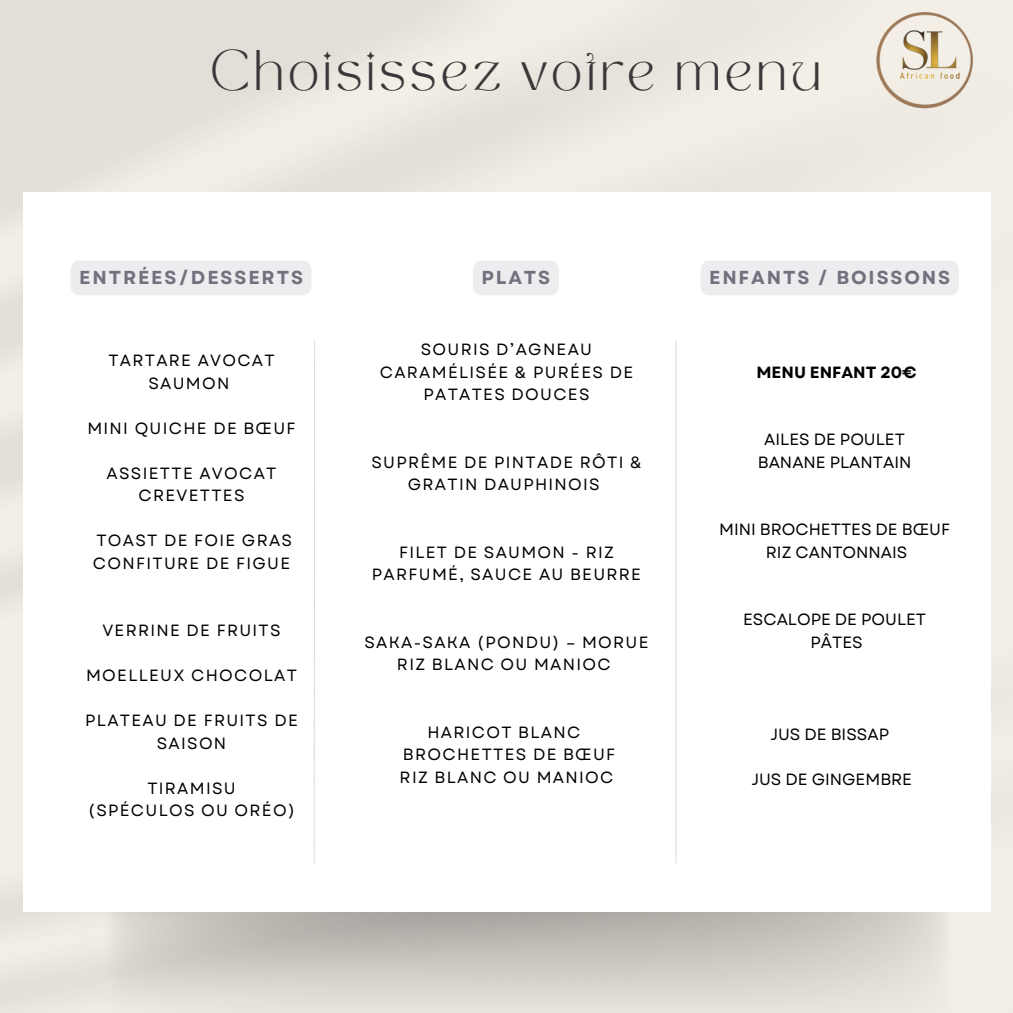
<style>
.page{position:relative;width:1013px;height:1013px;background:#fff}
.page>*{position:absolute;margin:0;border:0;box-sizing:border-box;transform-origin:0 0}
.t1{font:40px "TAN MONCHERI Regular";letter-spacing:.1em;color:#393939}
.t2{font:700 18.75px "Garet";letter-spacing:.1em;color:#74707d}
.t3{font:16.25px/22.5px "Garet";letter-spacing:.08em;color:#000;text-align:center}
.t4{font:16.25px "Garet";color:#000}
.t5{font:700 16.25px "Garet";color:#000}
</style>
<div class="page">
<svg style="left:313px;top:340px;width:2px;height:524px"></svg>
<hr style="left:675px;top:340px;width:1px;height:523px;background:#dad9dd">
<div style="left:71px;top:261px;width:240px;height:34px;background:#edecef"></div>
<div style="left:473px;top:261px;width:86px;height:34px;background:#edecef"></div>
<div style="left:701px;top:261px;width:257px;height:34px;background:#edecef"></div>
<img style="left:816px;top:0;width:196px;height:139px">
<h1 class="t1" style="left:210px;top:50px;width:612px">Choisissez votre menu</h1>
<h2 class="t2" style="left:79px;top:264px;width:225px">ENTRÉES/DESSERTS</h2>
<h2 class="t2" style="left:481px;top:264px;width:70px">PLATS</h2>
<h2 class="t2" style="left:709px;top:264px;width:243px">ENFANTS / BOISSONS</h2>
<p class="t3" style="left:108px;top:349px;width:168px">TARTARE AVOCAT<br>SAUMON</p>
<p class="t3" style="left:87px;top:417px;width:210px">MINI QUICHE DE BŒUF</p>
<p class="t3" style="left:107px;top:462px;width:171px">ASSIETTE AVOCAT<br>CREVETTES</p>
<p class="t3" style="left:93px;top:529px;width:201px;text-align:left">TOAST DE FOIE GRAS<br>CONFITURE DE FIGUE</p>
<p class="t3" style="left:102px;top:619px;width:180px">VERRINE DE FRUITS</p>
<p class="t3" style="left:86px;top:664px;width:212px">MOELLEUX CHOCOLAT</p>
<p class="t3" style="left:85px;top:709px;width:214px">PLATEAU DE FRUITS DE<br>SAISON</p>
<p class="t3" style="left:147px;top:777px;width:90px">TIRAMISU</p>
<p class="t3" style="left:88px;top:799px;width:208px">(SPÉCULOS OU ORÉO)</p>
<p class="t3" style="left:380px;top:338px;width:255px">SOURIS D’AGNEAU<br>CARAMÉLISÉE &amp; PURÉES DE<br>PATATES DOUCES</p>
<p class="t3" style="left:371px;top:451px;width:272px">SUPRÊME DE PINTADE RÔTI &amp;<br>GRATIN DAUPHINOIS</p>
<p class="t3" style="left:372px;top:541px;width:270px">FILET DE SAUMON - RIZ<br>PARFUMÉ, SAUCE AU BEURRE</p>
<p class="t3" style="left:364px;top:631px;width:285px">SAKA-SAKA (PONDU) – MORUE</p>
<p class="t3" style="left:397px;top:653px;width:215px">RIZ BLANC OU MANIOC</p>
<p class="t3" style="left:427px;top:721px;width:154px">HARICOT BLANC</p>
<p class="t3" style="left:403px;top:743px;width:214px">BROCHETTES DE BŒUF</p>
<p class="t3" style="left:399px;top:766px;width:215px">RIZ BLANC OU MANIOC</p>
<h3 class="t5" style="left:756px;top:360px;width:162px">MENU ENFANT 20€</h3>
<p class="t4" style="left:764px;top:428px;width:142px">AILES DE POULET</p>
<p class="t4" style="left:757px;top:450px;width:155px">BANANE PLANTAIN</p>
<p class="t4" style="left:719px;top:518px;width:232px">MINI BROCHETTES DE BŒUF</p>
<p class="t4" style="left:765px;top:540px;width:143px">RIZ CANTONNAIS</p>
<p class="t4" style="left:743px;top:608px;width:184px">ESCALOPE DE POULET</p>
<p class="t3" style="left:810px;top:631px;width:54px">PÂTES</p>
<p class="t4" style="left:770px;top:723px;width:120px">JUS DE BISSAP</p>
<p class="t4" style="left:751px;top:768px;width:162px">JUS DE GINGEMBRE</p>
</div>
